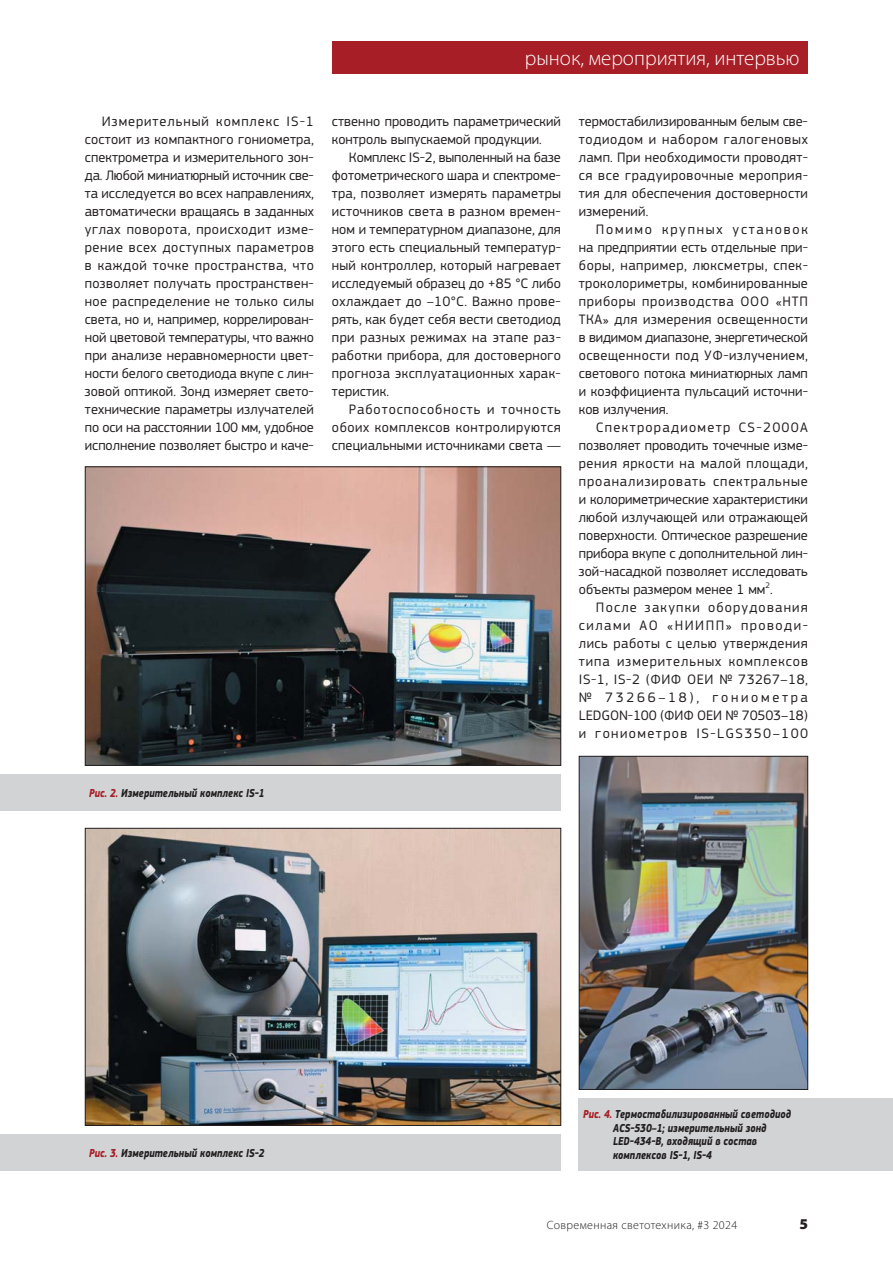
<style>
.page{position:relative;width:893px;height:1263px;background:#fff}
.page>*{position:absolute;margin:0;border:0;box-sizing:border-box;transform-origin:0 0}
.t1{font:300 21px "Myriad Pro";color:#fff}
.t2{font:900 15px "Myriad Pro";color:#231f20}
.t3{font:14.25px/18px "PF Square Sans Pro";letter-spacing:.01em;color:#231f20;text-align:justify}
.t4{font:italic 700 12px/13.5px "PF Square Sans Pro";letter-spacing:.01em;color:#231f20;scale:.8 1}
.t5{font:300 12px "Myriad Pro";letter-spacing:.03em;color:#231f20}
.t6{font:8.25px "PF Square Sans Pro";color:#231f20}
.s1{font-size:14.25px}
.s2{color:#a71e26}
</style>
<div class="page">
<div style="left:332px;top:41px;width:476px;height:33px;background:#a71e26"></div>
<img style="left:87px;top:469px;width:472px;height:294px">
<div style="left:85px;top:467px;width:476px;height:298px;border:1px solid #231f20"></div>
<img style="left:87px;top:830px;width:472px;height:293px">
<div style="left:85px;top:828px;width:476px;height:297px;border:1px solid #231f20"></div>
<img style="left:581px;top:758px;width:225px;height:329px">
<div style="left:579px;top:756px;width:229px;height:333px;border:1px solid #231f20"></div>
<div style="left:0;top:774px;width:561px;height:36px;background:#d1d3d4"></div>
<div style="left:0;top:1134px;width:561px;height:36px;background:#d1d3d4"></div>
<div style="left:579px;top:1098px;width:314px;height:72px;background:#d1d3d4"></div>
<h1 class="t1" style="left:525px;top:50px;width:276px">рынок, мероприятия, интервью</h1>
<p class="t3" style="left:85px;top:112px;width:231px;text-indent:17px">Измерительный комплекс IS-1 состоит из компактного гониометра, спектрометра и измерительного зон&shy;да. Любой миниатюрный источник све&shy;та исследуется во всех направлениях, автоматически вращаясь в заданных углах поворота, происходит изме&shy;рение всех доступных параметров в каждой точке пространства, что позволяет получать пространствен&shy;ное распределение не только силы света, но и, например, коррелирован&shy;ной цветовой температуры, что важно при анализе неравномерности цвет&shy;ности белого светодиода вкупе с лин&shy;зовой оптикой. Зонд измеряет свето&shy;технические параметры излучателей по оси на расстоянии 100 мм, удобное исполнение позволяет быстро и каче-</p>
<p class="t3" style="left:332px;top:112px;width:230px">ственно проводить параметрический контроль выпускаемой продукции.</p>
<p class="t3" style="left:332px;top:148px;width:231px;text-indent:17px">Комплекс IS-2, выполенный на базе фотометрического шара и спектроме&shy;тра, позволяет измерять параметры источников света в разном времен&shy;ном и температурном диапазоне, для этого есть специальный температур&shy;ный контроллер, который нагревает исследуемый образец до +85 °С либо охлаждает до –10°С. Важно прове&shy;рять, как будет себя вести светодиод при разных режимах на этапе раз&shy;работки прибора, для достоверного прогноза эксплуатационных харак&shy;теристик.</p>
<p class="t3" style="left:332px;top:400px;width:230px;text-indent:17px">Работоспособность и точность обоих комплексов контролируются специальными источниками света —</p>
<p class="t3" style="left:579px;top:112px;width:231px">термостабилизированным белым све&shy;тодиодом и набором галогеновых ламп. При необходимости проводят&shy;ся все градуировочные мероприя&shy;тия для обеспечения достоверности измерений.</p>
<p class="t3" style="left:579px;top:220px;width:230px;text-indent:17px">Помимо крупных установок на предприятии есть отдельные при&shy;боры, например, люксметры, спек&shy;троколориметры, комбинированные приборы производства ООО «НТП ТКА» для измерения освещенности в видимом диапазоне, энергетической освещенности под УФ-излучением, светового потока миниатюрных ламп и коэффициента пульсаций источни&shy;ков излучения.</p>
<p class="t3" style="left:579px;top:418px;width:231px;text-indent:17px">Спектрорадиометр CS-2000A позволяет проводить точечные изме&shy;рения яркости на малой площади, проанализировать спектральные и колориметрические характеристики любой излучающей или отражающей поверхности. Оптическое разрешение прибора вкупе с дополнительной лин&shy;зой-насадкой позволяет исследовать объекты размером менее 1 мм</p>
<p class="t6" style="left:765px;top:580px;width:9px">2<span class="s1">.</span></p>
<p class="t3" style="left:579px;top:598px;width:231px;text-indent:17px">После закупки оборудования силами АО «НИИПП» проводи&shy;лись работы с целью утверждения типа измерительных комплексов IS-1, IS-2 (ФИФ ОЕИ № 73267–18, № 73266–18), гониометра LEDGON-100 (ФИФ ОЕИ № 70503–18) и гониометров IS-LGS350–100</p>
<p class="t4" style="left:89px;top:786px;width:221px"><span class="s2">Рис. 2.</span> Измерительный комплекс IS-1</p>
<p class="t4" style="left:89px;top:1146px;width:221px"><span class="s2">Рис. 3.</span> Измерительный комплекс IS-2</p>
<p class="t4" style="left:613px;top:1107px;width:224px;text-indent:-30px"><span class="s2">Рис. 4.</span> Термостабилизированный светодиод<br>ACS-530–1; измерительный зонд<br>LED-434-В, входящий в состав комплексов IS-1, IS-4</p>
<p class="t5" style="left:547px;top:1220px;width:192px">Современная светотехника, #3 2024</p>
<p class="t2" style="left:799px;top:1215px;width:10px">5</p>
</div>
